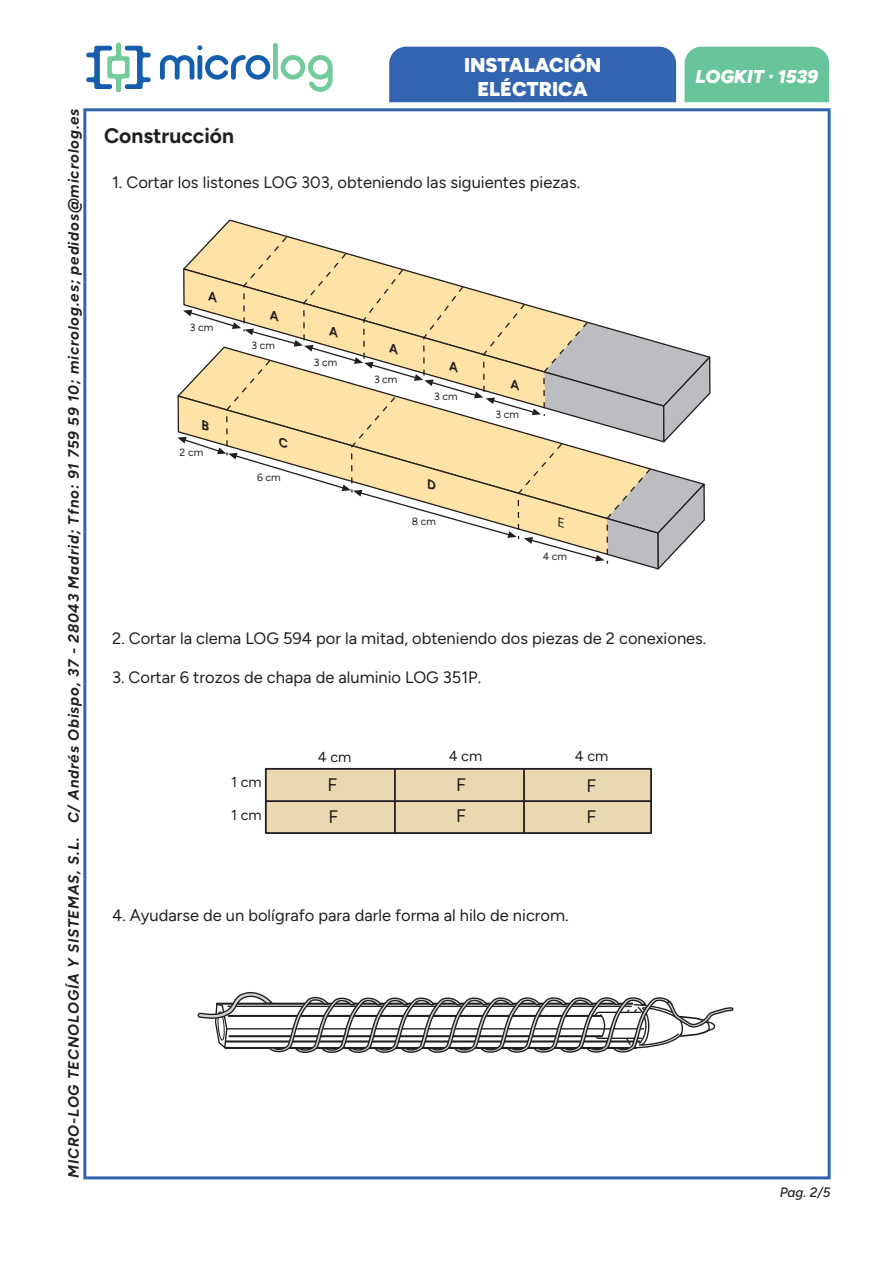
<style>
.page{position:relative;width:893px;height:1263px;background:#fff}
.page>*{position:absolute;margin:0;border:0;box-sizing:border-box;transform-origin:0 0}
.t1{font:700 21px "Figtree";color:#231f20}
.t2{font:900 19.95px/24px "Figtree";color:#fff;text-align:center}
.t3{font:italic 900 18.6px "Figtree";color:#fff}
.t4{font:18.15px/31.2px "Figtree";color:#231f20}
.t5{font:16.5px "Figtree";color:#231f20}
.t6{font:italic 700 15px "Figtree";letter-spacing:.055em;color:#231f20}
.t7{font:14.4px "Figtree";color:#231f20}
.t8{font:italic 500 13.5px "Figtree";color:#231f20}
.t9{font:10.5px "Figtree";color:#231f20}
</style>
<div class="page">
<div style="left:83px;top:108px;width:748px;height:1071px;background:#fff;border:3px solid #3264b0"></div>
<div style="left:389px;top:47px;width:287px;height:55px;background:#3264b0"></div>
<div style="left:685px;top:47px;width:144px;height:55px;background:#68c499"></div>
<svg style="left:86px;top:42px;width:65px;height:50px"></svg>
<svg style="left:160px;top:45px;width:110px;height:35px"></svg>
<div style="left:273px;top:43px;width:5px;height:37px;background:#73ca9a;border-radius:2px"></div>
<svg style="left:281px;top:55px;width:52px;height:37px"></svg>
<svg style="left:215px;top:219px;width:69px;height:16px"></svg>
<div style="left:265px;top:768px;width:387px;height:66px;background:#ead8b0;border:2px solid #231f20"></div>
<hr style="left:266px;top:800px;width:385px;height:2px;background:#231f20">
<hr style="left:394px;top:769px;width:2px;height:64px;background:#231f20">
<hr style="left:523px;top:768px;width:2px;height:65px;background:#231f20">
<svg style="left:197px;top:992px;width:537px;height:61px"></svg>
<svg style="left:177px;top:235px;width:534px;height:335px"></svg>
<p class="t6" style="left:65px;top:1178px;width:1071px;rotate:-90deg">MICRO-LOG TECNOLOGÍA Y SISTEMAS, S.L. C/ Andrés Obispo, 37 - 28043 Madrid; Tfno: 91 759 59 10; microlog.es; pedidos@microlog.es</p>
<p class="t2" style="left:464px;top:53px;width:139px">INSTALACIÓN<br>ELÉCTRICA</p>
<p class="t1" style="left:104px;top:124px;width:132px">Construcción</p>
<p class="t5" style="left:112px;top:173px;width:469px">1. Cortar los listones LOG 303, obteniendo las siguientes piezas.</p>
<p class="t9" style="left:190px;top:321px;width:25px">3 cm</p>
<p class="t9" style="left:180px;top:446px;width:25px">2 cm</p>
<p class="t9" style="left:251px;top:340px;width:25px">3 cm</p>
<p class="t9" style="left:314px;top:356px;width:25px">3 cm</p>
<p class="t9" style="left:257px;top:471px;width:25px">6 cm</p>
<p class="t9" style="left:374px;top:373px;width:25px">3 cm</p>
<p class="t9" style="left:434px;top:391px;width:25px">3 cm</p>
<p class="t9" style="left:412px;top:516px;width:26px">8 cm</p>
<p class="t9" style="left:495px;top:409px;width:25px">3 cm</p>
<p class="t9" style="left:543px;top:551px;width:26px">4 cm</p>
<p class="t3" style="left:695px;top:66px;width:124px">LOGKIT · 1539</p>
<p class="t5" style="left:112px;top:629px;width:596px">2. Cortar la clema LOG 594 por la mitad, obteniendo dos piezas de 2 conexiones.</p>
<p class="t5" style="left:112px;top:668px;width:371px">3. Cortar 6 trozos de chapa de aluminio LOG 351P.</p>
<p class="t7" style="left:231px;top:774px;width:32px">1 cm</p>
<p class="t7" style="left:231px;top:807px;width:32px">1 cm</p>
<p class="t7" style="left:318px;top:749px;width:35px">4 cm</p>
<p class="t7" style="left:449px;top:748px;width:35px">4 cm</p>
<p class="t7" style="left:575px;top:747px;width:35px">4 cm</p>
<p class="t4" style="left:327px;top:769px;width:12px;line-height:32px">F<br>F</p>
<p class="t4" style="left:456px;top:769px;width:11px">F<br>F</p>
<p class="t4" style="left:587px;top:770px;width:11px">F<br>F</p>
<p class="t5" style="left:112px;top:906px;width:458px">4. Ayudarse de un bolígrafo para darle forma al hilo de nicrom.</p>
<p class="t8" style="left:780px;top:1184px;width:52px">Pag. 2/5</p>
</div>
